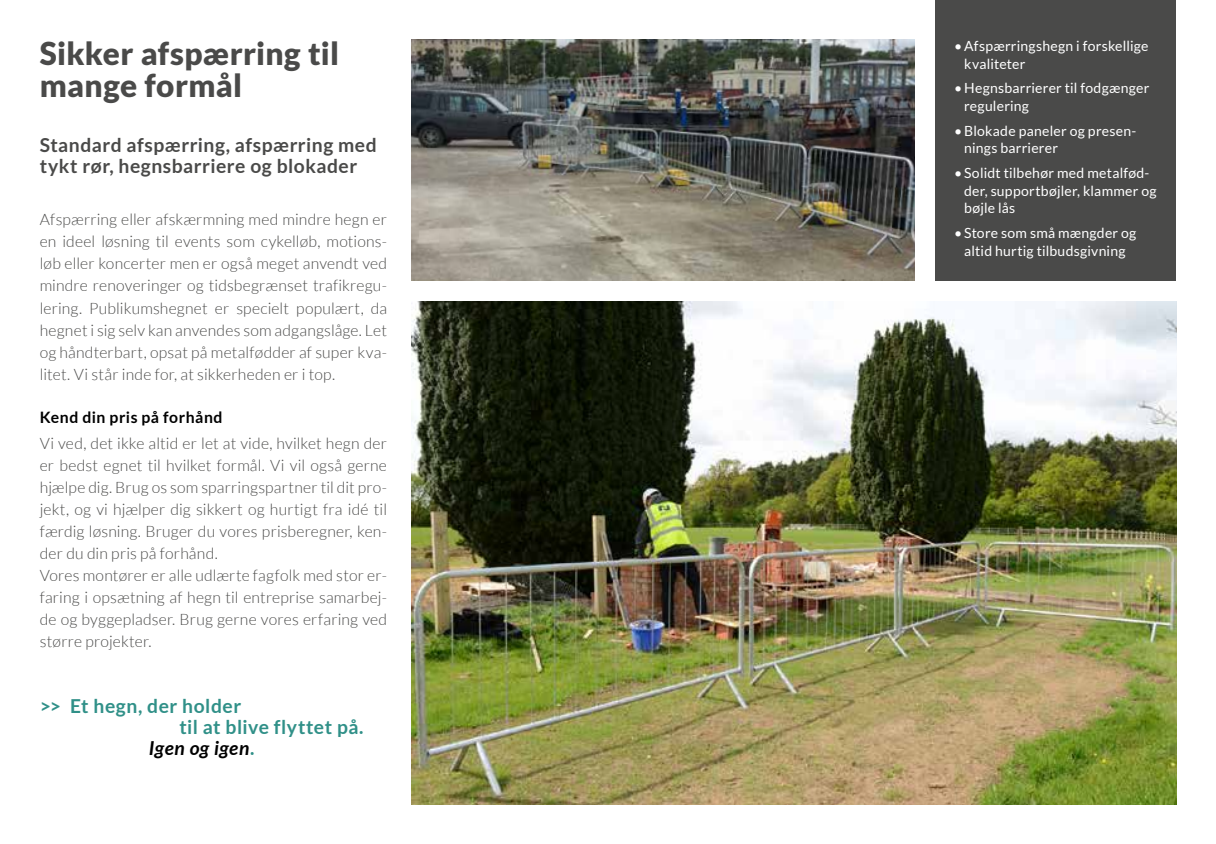
<style>
.page{position:relative;width:1216px;height:844px;background:#fff}
.page>*{position:absolute;margin:0;border:0;box-sizing:border-box;transform-origin:0 0}
.t1{font:900 31.5px/31.5px "Lato";letter-spacing:.01em;color:#4a4a49}
.t2{font:700 19.25px/21px "Lato";letter-spacing:.03em;color:#4a4a49}
.t3{font:700 19.25px "Lato";letter-spacing:.025em;color:#309088}
.t4{font:italic 700 19.25px "Lato";letter-spacing:.025em;color:#000}
.t5{font:300 15.75px/22.1px "Lato";letter-spacing:.01em;color:#4a4a49;text-align:justify}
.t6{font:700 15.75px "Lato";letter-spacing:.035em;color:#000}
.t7{font:14px/17.5px "Lato";letter-spacing:.015em;color:#fff}
.s1{font-style:normal;color:#309088}
</style>
<div class="page">
<img style="left:412px;top:301px;width:764px;height:503px">
<img style="left:412px;top:40px;width:502px;height:240px">
<div style="left:935px;top:0;width:241px;height:280px;background:#4a4a49"></div>
<h1 class="t1" style="left:40px;top:37px;width:301px">Sikker afspærring til mange formål</h1>
<p class="t2" style="left:40px;top:134px;width:339px">Standard afspærring, afspærring med tykt rør, hegnsbarriere og blokader</p>
<p class="t5" style="left:40px;top:208px;width:349px">Afspærring eller afskærmning med mindre hegn er en ideel løsning til events som cykelløb, motions&shy;løb eller koncerter men er også meget anvendt ved mindre renoveringer og tidsbegrænset trafikregu&shy;lering. Publikumshegnet er specielt populært, da hegnet i sig selv kan anvendes som adgangslåge. Let og håndterbart, opsat på metalfødder af super kva&shy;litet. Vi står inde for, at sikkerheden er i top.</p>
<p class="t6" style="left:40px;top:408px;width:184px">Kend din pris på forhånd</p>
<p class="t5" style="left:40px;top:432px;width:349px;text-align:left">Vi ved, det ikke altid er let at vide, hvilket hegn der er bedst egnet til hvilket formål. Vi vil også gerne hjælpe dig. Brug os som sparringspartner til dit pro&shy;jekt, og vi hjælper dig sikkert og hurtigt fra idé til færdig løsning. Bruger du vores prisberegner, ken&shy;der du din pris på forhånd.<br>Vores montører er alle udlærte fagfolk med stor er&shy;faring i opsætning af hegn til entreprise samarbej&shy;de og byggepladser. Brug gerne vores erfaring ved større projekter.</p>
<p class="t3" style="left:40px;top:694px;width:203px">&gt;&gt; Et hegn, der holder</p>
<p class="t3" style="left:179px;top:715px;width:186px">til at blive flyttet på.</p>
<p class="t4" style="left:149px;top:736px;width:107px">Igen og igen<span class="s1">.</span></p>
<p class="t7" style="left:964px;top:37px;width:186px;text-indent:-10px">•Afspærringshegn i forskellige kvaliteter</p>
<p class="t7" style="left:964px;top:79px;width:187px;text-indent:-10px">•Hegnsbarrierer til fodgænger regulering</p>
<p class="t7" style="left:964px;top:122px;width:174px;text-indent:-10px">•Blokade paneler og presen&shy;nings barrierer</p>
<p class="t7" style="left:964px;top:164px;width:194px;text-indent:-10px">•Solidt tilbehør med metalfød&shy;der, supportbøjler, klammer og bøjle lås</p>
<p class="t7" style="left:954px;top:224px;width:184px;text-align:center">•Store som små mængder og altid hurtig tilbudsgivning</p>
</div>
